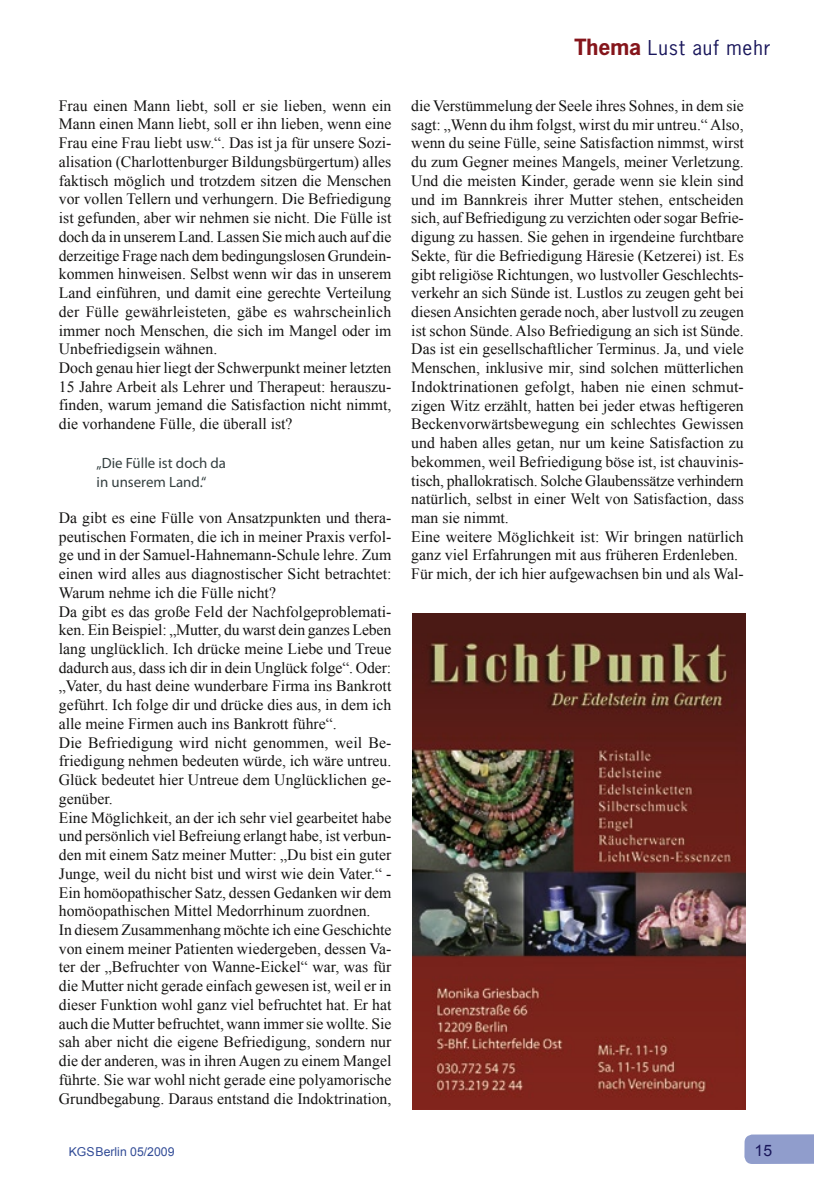
<style>
.page{position:relative;width:814px;height:1191px;background:#fff}
.page>*{position:absolute;margin:0;border:0;box-sizing:border-box;transform-origin:0 0}
.t1{font:19.25px "News Gothic Std";letter-spacing:.05em;color:#19165b}
.t2{font:15.75px/18.7px "Times New Roman";color:#141312}
.t3{font:15.75px "Arial";color:#19165b}
.t4{font:italic 14.88px/18.9px "Officina Sans Std";color:#343f40}
.t5{font:12.25px "Arial";color:#314b96}
.s1{font-weight:700;font-size:21px;color:#85151b}
</style>
<div class="page">
<svg style="left:744px;top:1134px;width:70px;height:30px;background:#94a0cd"></svg>
<img style="left:413px;top:613px;width:332px;height:496px">
<p class="t2" style="left:59px;top:96px;width:334px">Frau einen Mann liebt, soll er sie lieben, wenn ein Mann einen Mann liebt, soll er ihn lieben, wenn eine Frau eine Frau liebt usw.“. Das ist ja für unsere Sozi&shy;alisation (Charlottenburger Bildungsbürgertum) alles faktisch möglich und trotzdem sitzen die Menschen vor vollen Tellern und verhungern. Die Befriedigung ist gefunden, aber wir nehmen sie nicht. Die Fülle ist doch da in unserem Land. Lassen Sie mich auch auf die derzeitige Frage nach dem bedingungslosen Grundein&shy;kommen hinweisen. Selbst wenn wir das in unserem Land einführen, und damit eine gerechte Verteilung der Fülle gewährleisteten, gäbe es wahrscheinlich immer noch Menschen, die sich im Mangel oder im Unbefriedigsein wähnen.<br>Doch genau hier liegt der Schwerpunkt meiner letzten 15 Jahre Arbeit als Lehrer und Therapeut: herauszu&shy;finden, warum jemand die Satisfaction nicht nimmt, die vorhandene Fülle, die überall ist?</p>
<p class="t4" style="left:97px;top:454px;width:131px">„Die Fülle ist doch da in unserem Land.“</p>
<p class="t2" style="left:59px;top:508px;width:334px">Da gibt es eine Fülle von Ansatzpunkten und thera&shy;peutischen Formaten, die ich in meiner Praxis verfol&shy;ge und in der Samuel-Hahnemann-Schule lehre. Zum einen wird alles aus diagnostischer Sicht betrachtet:<br>Warum nehme ich die Fülle nicht?<br>Da gibt es das große Feld der Nachfolgeproblemati&shy;ken. Ein Beispiel: „Mutter, du warst dein ganzes Leben lang unglücklich. Ich drücke meine Liebe und Treue dadurch aus, dass ich dir in dein Unglück folge“. Oder: „Vater, du hast deine wunderbare Firma ins Bankrott geführt. Ich folge dir und drücke dies aus, in dem ich alle meine Firmen auch ins Bankrott führe“.<br>Die Befriedigung wird nicht genommen, weil Be&shy;friedigung nehmen bedeuten würde, ich wäre untreu.<br>Glück bedeutet hier Untreue dem Unglücklichen ge&shy;genüber.<br>Eine Möglichkeit, an der ich sehr viel gearbeitet habe und persönlich viel Befreiung erlangt habe, ist verbun&shy;den mit einem Satz meiner Mutter: „Du bist ein guter Junge, weil du nicht bist und wirst wie dein Vater.“ - Ein homöopathischer Satz, dessen Gedanken wir dem homöopathischen Mittel Medorrhinum zuordnen.<br>In diesem Zusammenhang möchte ich eine Geschichte von einem meiner Patienten wiedergeben, dessen Va&shy;ter der „Befruchter von Wanne-Eickel“ war, was für die Mutter nicht gerade einfach gewesen ist, weil er in dieser Funktion wohl ganz viel befruchtet hat. Er hat auch die Mutter befruchtet, wann immer sie wollte. Sie sah aber nicht die eigene Befriedigung, sondern nur die der anderen, was in ihren Augen zu einem Mangel führte. Sie war wohl nicht gerade eine polyamorische Grundbegabung. Daraus entstand die Indoktrination,</p>
<p class="t1" style="left:574px;top:35px;width:198px"><span class="s1">Thema</span> Lust auf mehr</p>
<p class="t2" style="left:411px;top:96px;width:334px">die Verstümmelung der Seele ihres Sohnes, in dem sie sagt: „Wenn du ihm folgst, wirst du mir untreu.“ Also, wenn du seine Fülle, seine Satisfaction nimmst, wirst du zum Gegner meines Mangels, meiner Verletzung.<br>Und die meisten Kinder, gerade wenn sie klein sind und im Bannkreis ihrer Mutter stehen, entscheiden sich, auf Befriedigung zu verzichten oder sogar Befrie&shy;digung zu hassen. Sie gehen in irgendeine furchtbare Sekte, für die Befriedigung Häresie (Ketzerei) ist. Es gibt religiöse Richtungen, wo lustvoller Geschlechts&shy;verkehr an sich Sünde ist. Lustlos zu zeugen geht bei diesen Ansichten gerade noch, aber lustvoll zu zeugen ist schon Sünde. Also Befriedigung an sich ist Sünde.<br>Das ist ein gesellschaftlicher Terminus. Ja, und viele Menschen, inklusive mir, sind solchen mütterlichen Indoktrinationen gefolgt, haben nie einen schmut&shy;zigen Witz erzählt, hatten bei jeder etwas heftigeren Beckenvorwärtsbewegung ein schlechtes Gewissen und haben alles getan, nur um keine Satisfaction zu bekommen, weil Befriedigung böse ist, ist chauvinis&shy;tisch, phallokratisch. Solche Glaubenssätze verhindern natürlich, selbst in einer Welt von Satisfaction, dass man sie nimmt.<br>Eine weitere Möglichkeit ist: Wir bringen natürlich ganz viel Erfahrungen mit aus früheren Erdenleben.<br>Für mich, der ich hier aufgewachsen bin und als Wal-</p>
<p class="t5" style="left:69px;top:1143px;width:107px">KGSBerlin 05/2009</p>
<p class="t3" style="left:754px;top:1140px;width:19px">15</p>
</div>
